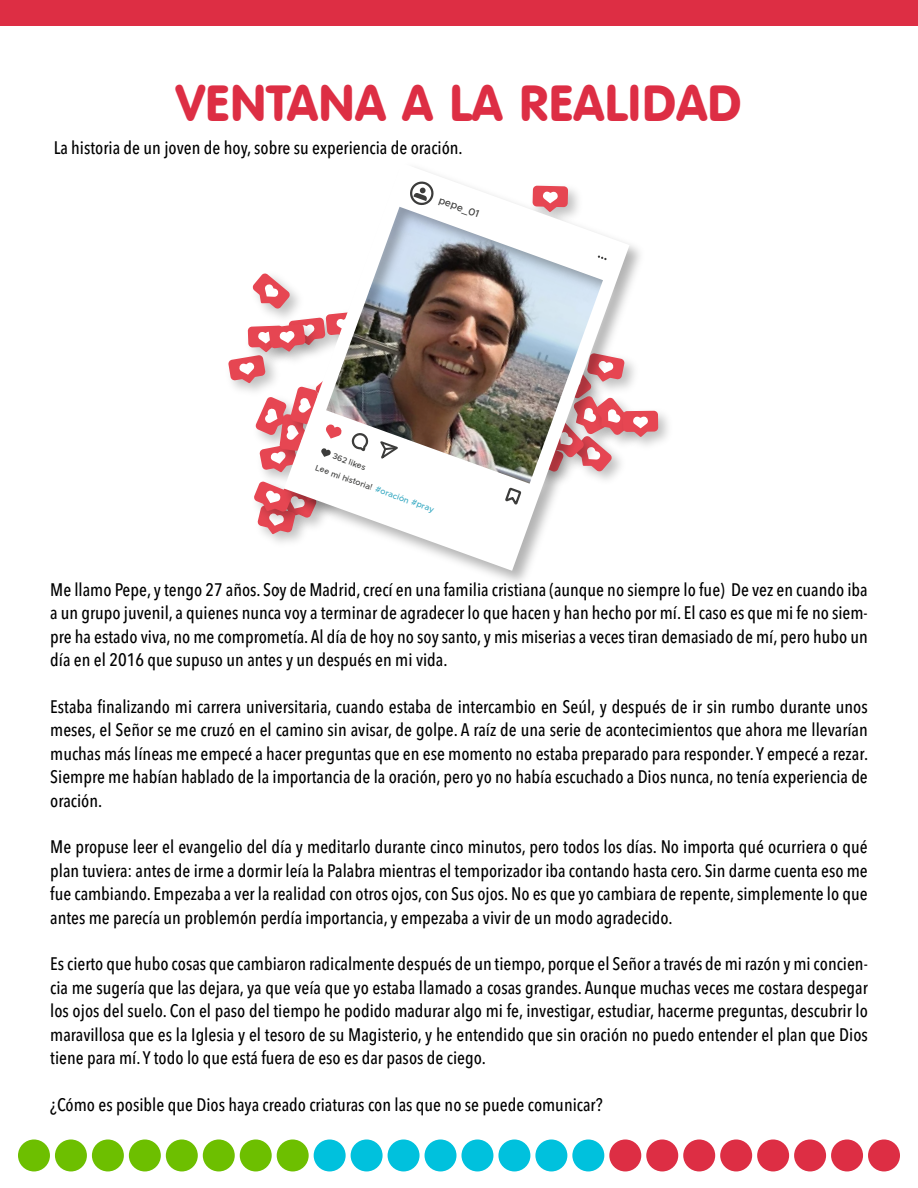
<style>
.page{position:relative;width:918px;height:1188px;background:#fff}
.page>*{position:absolute;margin:0;border:0;box-sizing:border-box;transform-origin:0 0}
.t1{font:49.5px "VAG Rounded BT";color:#dd2e44}
.t2{font:500 18px/23.4px "Avenir Next Condensed";color:#000;text-align:justify}
.t3{font:500 10.2px "Metropolis";color:#3c3c3b}
.t4{font:500 8.25px/16.5px "Metropolis";color:#3c3c3b}
.s1{color:#36a9c2}
</style>
<div class="page">
<div style="left:18px;top:1140px;width:32px;height:31px;background:#6dbf00;border-radius:50%"></div>
<div style="left:55px;top:1140px;width:32px;height:31px;background:#6dbf00;border-radius:50%"></div>
<div style="left:92px;top:1140px;width:32px;height:31px;background:#6dbf00;border-radius:50%"></div>
<div style="left:129px;top:1140px;width:32px;height:31px;background:#6dbf00;border-radius:50%"></div>
<div style="left:166px;top:1140px;width:32px;height:31px;background:#6dbf00;border-radius:50%"></div>
<div style="left:203px;top:1140px;width:32px;height:31px;background:#6dbf00;border-radius:50%"></div>
<div style="left:240px;top:1140px;width:32px;height:31px;background:#6dbf00;border-radius:50%"></div>
<div style="left:277px;top:1140px;width:32px;height:31px;background:#6dbf00;border-radius:50%"></div>
<div style="left:314px;top:1140px;width:32px;height:31px;background:#00c1dd;border-radius:50%"></div>
<div style="left:351px;top:1140px;width:32px;height:31px;background:#00c1dd;border-radius:50%"></div>
<div style="left:388px;top:1140px;width:32px;height:31px;background:#00c1dd;border-radius:50%"></div>
<div style="left:425px;top:1140px;width:32px;height:31px;background:#00c1dd;border-radius:50%"></div>
<div style="left:461px;top:1140px;width:32px;height:31px;background:#00c1dd;border-radius:50%"></div>
<div style="left:498px;top:1140px;width:32px;height:31px;background:#00c1dd;border-radius:50%"></div>
<div style="left:535px;top:1140px;width:32px;height:31px;background:#00c1dd;border-radius:50%"></div>
<div style="left:572px;top:1140px;width:32px;height:31px;background:#00c1dd;border-radius:50%"></div>
<div style="left:609px;top:1140px;width:32px;height:31px;background:#dd2e44;border-radius:50%"></div>
<div style="left:646px;top:1140px;width:32px;height:31px;background:#dd2e44;border-radius:50%"></div>
<div style="left:683px;top:1140px;width:32px;height:31px;background:#dd2e44;border-radius:50%"></div>
<div style="left:720px;top:1140px;width:32px;height:31px;background:#dd2e44;border-radius:50%"></div>
<div style="left:757px;top:1140px;width:32px;height:31px;background:#dd2e44;border-radius:50%"></div>
<div style="left:794px;top:1140px;width:32px;height:31px;background:#dd2e44;border-radius:50%"></div>
<div style="left:831px;top:1140px;width:32px;height:31px;background:#dd2e44;border-radius:50%"></div>
<div style="left:868px;top:1140px;width:32px;height:31px;background:#dd2e44;border-radius:50%"></div>
<div style="left:0;top:0;width:918px;height:25px;background:#dd2e44"></div>
<img style="left:658px;top:413px;width:10px;height:29px">
<svg style="left:651px;top:410px;width:7px;height:35px"></svg>
<img style="left:278px;top:245px;width:373px;height:337px">
<img style="left:284px;top:168px;width:346px;height:403px">
<svg style="left:410px;top:181px;width:25px;height:24px"></svg>
<svg style="left:598px;top:255px;width:9px;height:5px"></svg>
<svg style="left:228px;top:273px;width:142px;height:261px"></svg>
<svg style="left:504px;top:486px;width:19px;height:20px"></svg>
<svg style="left:378px;top:439px;width:23px;height:24px"></svg>
<h1 class="t1" style="left:176px;top:72px;width:567px">VENTANA A LA REALIDAD</h1>
<p class="t2" style="left:54px;top:136px;width:411px">La historia de un joven de hoy, sobre su experiencia de oración.</p>
<p class="t3" style="left:442px;top:194px;width:44px;rotate:20deg">pepe_01</p>
<p class="t4" style="left:324px;top:444px;width:127px;text-indent:12px;rotate:20deg">362 likes<br>Lee mi historia! <span class="s1">#oración #pray</span></p>
<p class="t2" style="left:50px;top:578px;width:819px">Me llamo Pepe, y tengo 27 años. Soy de Madrid, crecí en una familia cristiana (aunque no siempre lo fue) De vez en cuando iba a un grupo juvenil, a quienes nunca voy a terminar de agradecer lo que hacen y han hecho por mí. El caso es que mi fe no siem&shy;pre ha estado viva, no me comprometía. Al día de hoy no soy santo, y mis miserias a veces tiran demasiado de mí, pero hubo un día en el 2016 que supuso un antes y un después en mi vida.</p>
<p class="t2" style="left:50px;top:695px;width:819px">Estaba finalizando mi carrera universitaria, cuando estaba de intercambio en Seúl, y después de ir sin rumbo durante unos meses, el Señor se me cruzó en el camino sin avisar, de golpe. A raíz de una serie de acontecimientos que ahora me llevarían muchas más líneas me empecé a hacer preguntas que en ese momento no estaba preparado para responder. Y empecé a rezar.<br>Siempre me habían hablado de la importancia de la oración, pero yo no había escuchado a Dios nunca, no tenía experiencia de oración.</p>
<p class="t2" style="left:50px;top:835px;width:819px">Me propuse leer el evangelio del día y meditarlo durante cinco minutos, pero todos los días. No importa qué ocurriera o qué plan tuviera: antes de irme a dormir leía la Palabra mientras el temporizador iba contando hasta cero. Sin darme cuenta eso me fue cambiando. Empezaba a ver la realidad con otros ojos, con Sus ojos. No es que yo cambiara de repente, simplemente lo que antes me parecía un problemón perdía importancia, y empezaba a vivir de un modo agradecido.</p>
<p class="t2" style="left:50px;top:952px;width:819px">Es cierto que hubo cosas que cambiaron radicalmente después de un tiempo, porque el Señor a través de mi razón y mi concien&shy;cia me sugería que las dejara, ya que veía que yo estaba llamado a cosas grandes. Aunque muchas veces me costara despegar los ojos del suelo. Con el paso del tiempo he podido madurar algo mi fe, investigar, estudiar, hacerme preguntas, descubrir lo maravillosa que es la Iglesia y el tesoro de su Magisterio, y he entendido que sin oración no puedo entender el plan que Dios tiene para mí. Y todo lo que está fuera de eso es dar pasos de ciego.</p>
<p class="t2" style="left:50px;top:1093px;width:554px">¿Cómo es posible que Dios haya creado criaturas con las que no se puede comunicar?</p>
</div>
